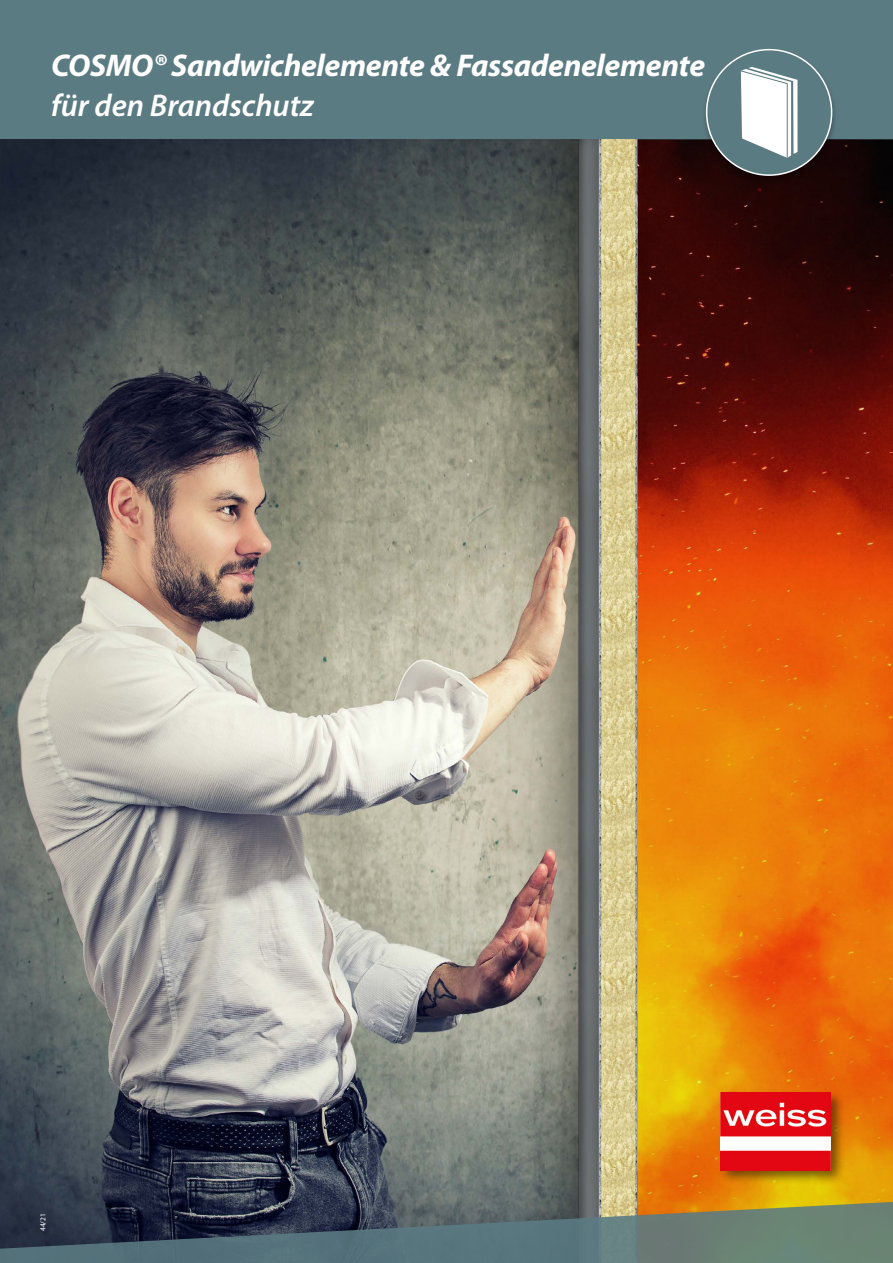
<style>
.page{position:relative;width:893px;height:1263px;background:#fff}
.page>*{position:absolute;margin:0;border:0;box-sizing:border-box;transform-origin:0 0}
.t1{font:italic 700 31.5px "Myriad Pro";letter-spacing:-.01em;color:#fff}
.t2{font:italic 600 31.5px "Myriad Pro";color:#fff}
.t3{font:7.5px "Myriad Pro";color:#fff}
</style>
<div class="page">
<img style="left:0;top:138px;width:893px;height:1044px">
<img style="left:646px;top:140px;width:247px;height:1042px">
<img style="left:571px;top:138px;width:75px;height:1044px">
<div style="left:718px;top:1089px;width:127px;height:96px;background:#000;opacity:.5"></div>
<img style="left:721px;top:1093px;width:109px;height:77px">
<svg style="left:0;top:1182px;width:893px;height:81px;background:#5d655d"></svg>
<div style="left:0;top:0;width:893px;height:138px;background:#5b7b83"></div>
<div style="left:701px;top:48px;width:137px;height:137px;background:#000;opacity:.3"></div>
<div style="left:707px;top:50px;width:125px;height:125px;background:#5b7b83;border-radius:50%"></div>
<svg style="left:740px;top:67px;width:57px;height:91px"></svg>
<p class="t1" style="left:51px;top:45px;width:656px">COSMO® Sandwichelemente &amp; Fassadenelemente</p>
<p class="t2" style="left:51px;top:86px;width:264px">für den Brandschutz</p>
<p class="t3" style="left:38px;top:1231px;width:19px;rotate:-90deg">44/21</p>
</div>
